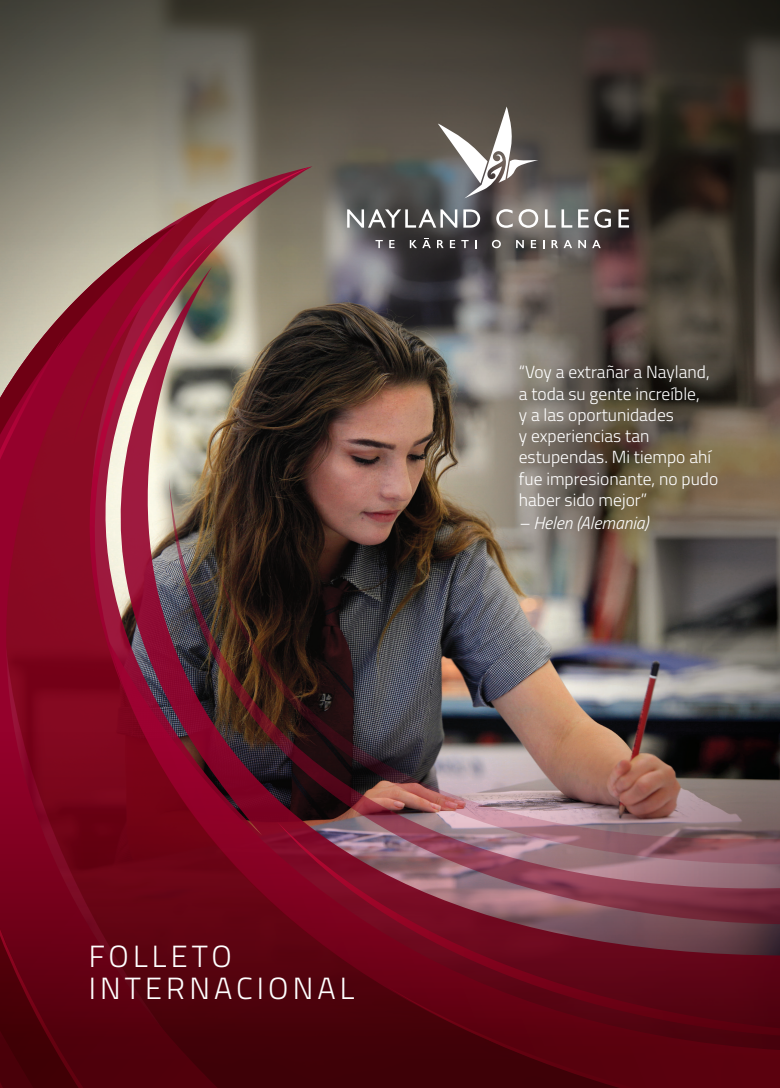
<style>
.page{position:relative;width:780px;height:1088px;background:#fff}
.page>*{position:absolute;margin:0;border:0;box-sizing:border-box;transform-origin:0 0}
.Paragraph{font:300 30.62px/32px "Titillium";letter-spacing:.135em;color:#fff}
.t1{font:300 17.5px/21.2px "Titillium";color:#fff}
.Quote_Credit{font:italic 300 17.5px "Titillium";color:#fff}
</style>
<div class="page">
<svg style="left:0;top:0;width:780px;height:166px;background:#4e493f"></svg>
<img style="left:3px;top:178px;width:777px;height:535px">
<svg style="left:0;top:224px;width:329px;height:489px;background:#402f27"></svg>
<svg style="left:73px;top:167px;width:238px;height:279px;background:#866f65"></svg>
<img style="left:90px;top:240px;width:125px;height:457px">
<svg style="left:0;top:445px;width:131px;height:268px;background:#931e36"></svg>
<svg style="left:0;top:281px;width:78px;height:258px;background:#993245"></svg>
<svg style="left:438px;top:107px;width:100px;height:91px"></svg>
<svg style="left:347px;top:209px;width:110px;height:19px"></svg>
<svg style="left:463px;top:209px;width:17px;height:19px"></svg>
<svg style="left:496px;top:209px;width:16px;height:19px"></svg>
<svg style="left:518px;top:209px;width:20px;height:19px"></svg>
<svg style="left:545px;top:209px;width:10px;height:19px"></svg>
<svg style="left:561px;top:209px;width:11px;height:19px"></svg>
<svg style="left:578px;top:209px;width:10px;height:19px"></svg>
<svg style="left:594px;top:209px;width:17px;height:19px"></svg>
<svg style="left:618px;top:209px;width:11px;height:19px"></svg>
<svg style="left:375px;top:240px;width:8px;height:8px"></svg>
<svg style="left:389px;top:240px;width:5px;height:8px"></svg>
<svg style="left:437px;top:240px;width:6px;height:8px"></svg>
<svg style="left:450px;top:240px;width:5px;height:8px"></svg>
<svg style="left:461px;top:240px;width:7px;height:8px"></svg>
<svg style="left:492px;top:240px;width:9px;height:8px"></svg>
<svg style="left:516px;top:240px;width:8px;height:8px"></svg>
<svg style="left:531px;top:240px;width:5px;height:8px"></svg>
<svg style="left:551px;top:240px;width:21px;height:8px"></svg>
<svg style="left:578px;top:240px;width:8px;height:8px"></svg>
<svg style="left:592px;top:240px;width:8px;height:8px"></svg>
<svg style="left:410px;top:238px;width:21px;height:10px"></svg>
<img style="left:0;top:713px;width:780px;height:375px">
<p class="t1" style="left:519px;top:361px;width:201px">“Voy a extrañar a Nayland, a toda su gente increíble,<br>y a las oportunidades<br>y experiencias tan estupendas. Mi tiempo ahí fue impresionante, no pudo haber sido mejor”</p>
<p class="Quote_Credit" style="left:519px;top:510px;width:131px">– Helen (Alemania)</p>
<p class="Paragraph" style="left:89px;top:939px;width:267px">FOLLETO<br>INTERNACIONAL</p>
</div>
